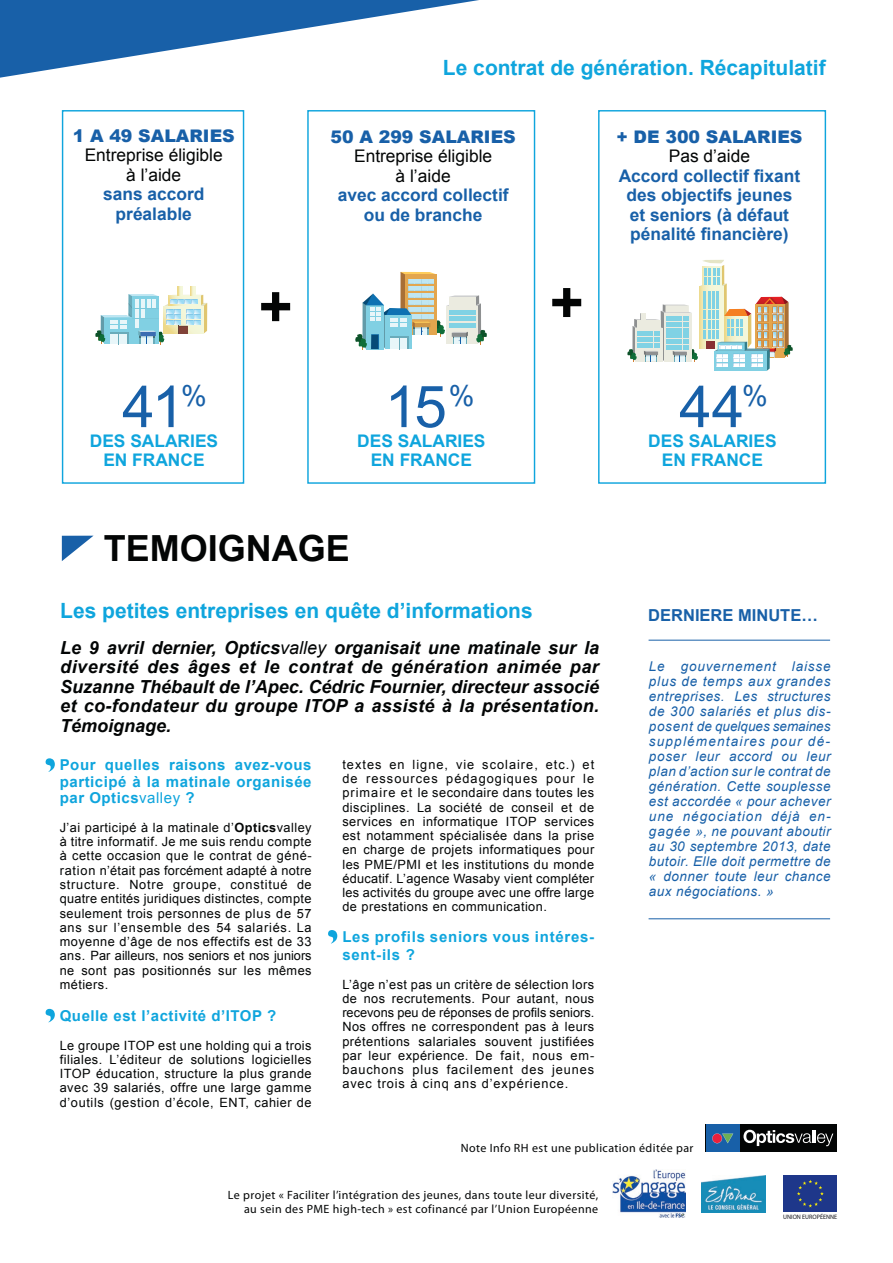
<style>
.page{position:relative;width:893px;height:1263px;background:#fff}
.page>*{position:absolute;margin:0;border:0;box-sizing:border-box;transform-origin:0 0}
.t1{font:57.9px "Arial";color:#1860a8}
.t2{font:700 57.9px "Arial";color:#030505}
.t3{font:700 36px "Arial";color:#030505}
.t4{font:700 21px "Arial";color:#0fa5dd}
.t5{font:italic 700 18px/19.5px "Arial";letter-spacing:.02em;color:#030505;text-align:justify}
.t6{font:700 17.4px/19.5px "Arial";color:#1860a8;text-align:center}
.t7{font:17.4px/19.5px "Arial";color:#030505;text-align:center}
.t8{font:700 17.4px/19.5px "Arial";color:#0fa5dd;text-align:center}
.t9{font:900 17.4px "Arial";color:#1860a8}
.t10{font:700 16.5px "Arial";color:#1860a8}
.t11{font:700 15px/16.5px "Arial";letter-spacing:.035em;color:#0fa5dd;text-align:justify}
.t12{font:italic 13.5px/15px "Arial";letter-spacing:.035em;color:#1860a8;text-align:justify}
.t13{font:12.75px/14.2px "Arial";letter-spacing:.035em;color:#030505;text-align:justify}
.t14{font:12px/13.5px "Myriad Pro";letter-spacing:.035em;color:#030505;text-align:right}
.t15{font:6.45px "Myriad Pro";color:#12131a;scale:.96 1}
.s1{font-weight:400}
.s2{font-weight:700}
</style>
<div class="page">
<svg style="left:0;top:0;width:479px;height:78px"></svg>
<div style="left:784px;top:1175px;width:53px;height:37px;background:#1e378a"></div>
<svg style="left:797px;top:1180px;width:27px;height:27px"></svg>
<img style="left:701px;top:1175px;width:65px;height:37px">
<img style="left:612px;top:1169px;width:73px;height:49px">
<div style="left:706px;top:1125px;width:131px;height:27px;background:#030505"></div>
<div style="left:706px;top:1125px;width:33px;height:27px;background:#1860a8"></div>
<svg style="left:712px;top:1133px;width:21px;height:10px"></svg>
<svg style="left:743px;top:1130px;width:90px;height:16px"></svg>
<hr style="left:649px;top:640px;width:181px;height:1px;background:#1860a8">
<hr style="left:649px;top:918px;width:181px;height:1px;background:#1860a8">
<svg style="left:46px;top:758px;width:9px;height:14px"></svg>
<svg style="left:46px;top:1009px;width:9px;height:13px"></svg>
<svg style="left:328px;top:930px;width:9px;height:13px"></svg>
<div style="left:62px;top:110px;width:182px;height:374px;border:1px solid #0fa5dd"></div>
<div style="left:307px;top:110px;width:228px;height:374px;border:1px solid #0fa5dd"></div>
<div style="left:598px;top:110px;width:228px;height:374px;border:1px solid #0fa5dd"></div>
<svg style="left:627px;top:260px;width:166px;height:111px"></svg>
<svg style="left:355px;top:272px;width:132px;height:78px"></svg>
<svg style="left:95px;top:287px;width:112px;height:57px"></svg>
<svg style="left:62px;top:536px;width:31px;height:25px"></svg>
<h3 class="t9" style="left:73px;top:123px;width:164px">1 A 49 SALARIES</h3>
<h3 class="t7" style="left:85px;top:145px;width:140px">Entreprise éligible à l’aide</h3>
<h3 class="t6" style="left:103px;top:185px;width:103px">sans accord préalable</h3>
<h1 class="t1" style="left:122px;top:369px;width:86px">41<sup>%</sup></h1>
<h3 class="t4" style="left:443px;top:54px;width:384px">Le contrat de génération. Récapitulatif</h3>
<h3 class="t9" style="left:330px;top:124px;width:187px">50 A 299 SALARIES</h3>
<h3 class="t7" style="left:354px;top:147px;width:140px">Entreprise éligible à l’aide</h3>
<h3 class="t6" style="left:338px;top:186px;width:172px">avec accord collectif ou de branche</h3>
<h1 class="t2" style="left:259px;top:268px;width:35px">+</h1>
<h1 class="t2" style="left:550px;top:264px;width:35px">+</h1>
<h1 class="t1" style="left:385px;top:369px;width:91px">15<sup>%</sup></h1>
<h3 class="t9" style="left:616px;top:124px;width:188px">+ DE 300 SALARIES</h3>
<h3 class="t7" style="left:669px;top:147px;width:83px">Pas d’aide</h3>
<h3 class="t6" style="left:619px;top:166px;width:183px">Accord collectif fixant des objectifs jeunes et seniors (à défaut pénalité financière)</h3>
<h1 class="t1" style="left:679px;top:369px;width:90px">44<sup>%</sup></h1>
<h3 class="t8" style="left:90px;top:432px;width:130px">DES SALARIES<br>EN FRANCE</h3>
<h3 class="t8" style="left:357px;top:432px;width:130px">DES SALARIES<br>EN FRANCE</h3>
<h2 class="t3" style="left:104px;top:525px;width:248px">TEMOIGNAGE</h2>
<h3 class="t4" style="left:60px;top:597px;width:474px">Les petites entreprises en quête d’informations</h3>
<p class="t5" style="left:60px;top:638px;width:540px">Le 9 avril dernier, Optics<span class="s1">valley</span> organisait une matinale sur la diversité des âges et le contrat de génération animée par Suzanne Thébault de l’Apec. Cédric Fournier, directeur associé et co-fondateur du groupe ITOP a assisté à la présentation.<br>Témoignage.</p>
<p class="t11" style="left:60px;top:757px;width:253px">Pour quelles raisons avez-vous participé à la matinale organisée par Optics<span class="s1">valley</span> ?</p>
<p class="t13" style="left:60px;top:820px;width:253px">J’ai participé à la matinale d’<span class="s2">Optics</span>valley à titre informatif. Je me suis rendu compte à cette occasion que le contrat de géné&shy;ration n’était pas forcément adapté à notre structure. Notre groupe, constitué de quatre entités juridiques distinctes, compte seulement trois personnes de plus de 57 ans sur l’ensemble des 54 salariés. La moyenne d’âge de nos effectifs est de 33 ans. Par ailleurs, nos seniors et nos juniors ne sont pas positionnés sur les mêmes métiers.</p>
<p class="t11" style="left:60px;top:1008px;width:218px">Quelle est l’activité d’ITOP ?</p>
<p class="t13" style="left:60px;top:1038px;width:253px">Le groupe ITOP est une holding qui a trois filiales. L’éditeur de solutions logicielles ITOP éducation, structure la plus grande avec 39 salariés, offre une large gamme d’outils (gestion d’école, ENT, cahier de</p>
<p class="t13" style="left:342px;top:757px;width:253px">textes en ligne, vie scolaire, etc.) et de ressources pédagogiques pour le primaire et le secondaire dans toutes les disciplines. La société de conseil et de services en informatique ITOP services est notamment spécialisée dans la prise en charge de projets informatiques pour les PME/PMI et les institutions du monde éducatif. L’agence Wasaby vient compléter les activités du groupe avec une offre large de prestations en communication.</p>
<p class="t11" style="left:342px;top:928px;width:253px;line-height:18px">Les profils seniors vous intéres&shy;sent-ils ?</p>
<p class="t13" style="left:342px;top:977px;width:253px">L’âge n’est pas un critère de sélection lors de nos recrutements. Pour autant, nous recevons peu de réponses de profils seniors.<br>Nos offres ne correspondent pas à leurs prétentions salariales souvent justifiées par leur expérience. De fait, nous em&shy;bauchons plus facilement des jeunes avec trois à cinq ans d’expérience.</p>
<h3 class="t8" style="left:648px;top:432px;width:130px">DES SALARIES<br>EN FRANCE</h3>
<p class="t10" style="left:648px;top:604px;width:171px">DERNIERE MINUTE…</p>
<p class="t12" style="left:649px;top:659px;width:183px">Le gouvernement laisse plus de temps aux grandes entreprises. Les structures de 300 salariés et plus dis&shy;posent de quelques semaines supplémentaires pour dé&shy;poser leur accord ou leur plan d’action sur le contrat de génération. Cette souplesse est accordée « pour achever une négociation déjà en&shy;gagée », ne pouvant aboutir au 30 septembre 2013, date butoir. Elle doit permettre de « donner toute leur chance aux négociations. »</p>
<p class="t14" style="left:461px;top:1142px;width:234px">Note Info RH est une publication éditée par</p>
<p class="t14" style="left:228px;top:1189px;width:372px">Le projet « Faciliter l’intégration des jeunes, dans toute leur diversité, au sein des PME high-tech » est cofinancé par l’Union Européenne</p>
<p class="t15" style="left:783px;top:1214px;width:58px">UNION EUROPÉENNE</p>
</div>
